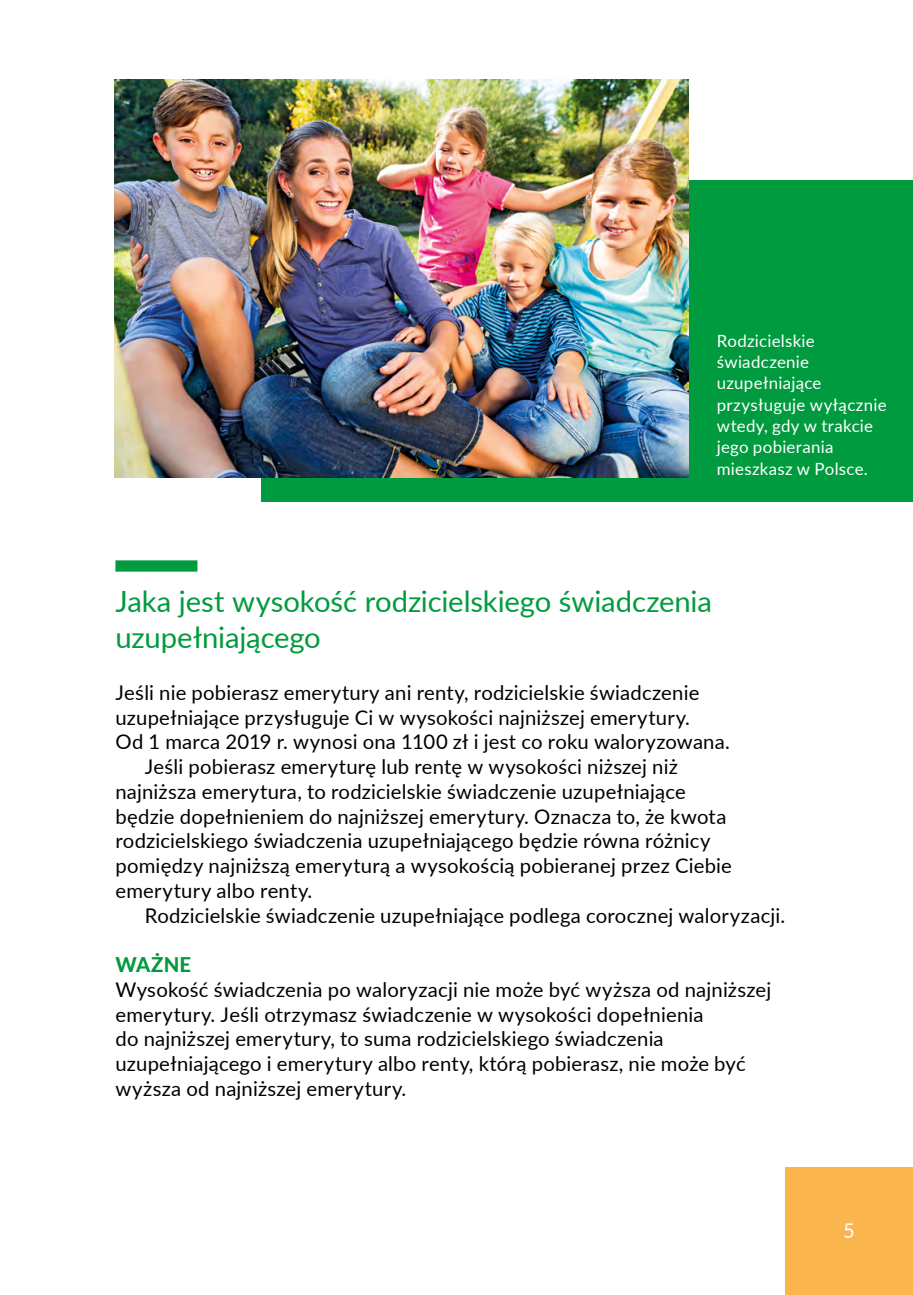
<style>
.page{position:relative;width:913px;height:1295px;background:#fff}
.page>*{position:absolute;margin:0;border:0;box-sizing:border-box;transform-origin:0 0}
.II_gr__2_wiersze{font:29.25px/36px "Lato";letter-spacing:-.005em;color:#009b3e}
.tekst_pods{font:20.25px/24.8px "Lato";letter-spacing:.01em;color:#000}
.pamiętaj_tekst{font:20.25px/24.8px "Lato";letter-spacing:.01em;color:#000}
.tekst_pods___bez_wci{font:20.25px/24.8px "Lato";letter-spacing:.01em;color:#000}
.pamiętaj{font:800 20.25px "Lato";letter-spacing:.01em;color:#009b3e}
.t1{font:20.25px "Lato";color:#fff}
.tekst_przy_zdjęciu{font:16.88px/21.4px "Lato";letter-spacing:.015em;color:#fff}
</style>
<div class="page">
<div style="left:784px;top:1167px;width:128px;height:128px;background:#fab54d"></div>
<div style="left:261px;top:180px;width:651px;height:322px;background:#009b3e"></div>
<img style="left:115px;top:80px;width:573px;height:397px">
<div style="left:115px;top:560px;width:82px;height:11px;background:#009b3e"></div>
<p class="tekst_przy_zdjęciu" style="left:716px;top:329px;width:171px">Rodzicielskie świadczenie uzupełniające przysługuje wyłącznie wtedy, gdy w trakcie jego pobierania mieszkasz w Polsce.</p>
<p class="II_gr__2_wiersze" style="left:115px;top:582px;width:597px">Jaka jest wysokość rodzicielskiego świadczenia uzupełniającego</p>
<p class="tekst_pods___bez_wci" style="left:115px;top:679px;width:615px">Jeśli nie pobierasz emerytury ani renty, rodzicielskie świadczenie uzupełniające przysługuje Ci w wysokości najniższej emerytury.<br>Od 1 marca 2019 r. wynosi ona 1100 zł i jest co roku waloryzowana.</p>
<p class="tekst_pods" style="left:115px;top:753px;width:617px;text-indent:29px">Jeśli pobierasz emeryturę lub rentę w wysokości niższej niż najniższa emerytura, to rodzicielskie świadczenie uzupełniające będzie dopełnieniem do najniższej emerytury. Oznacza to, że kwota rodzicielskiego świadczenia uzupełniającego będzie równa różnicy pomiędzy najniższą emeryturą a wysokością pobieranej przez Ciebie emerytury albo renty.</p>
<p class="tekst_pods" style="left:145px;top:902px;width:641px">Rodzicielskie świadczenie uzupełniające podlega corocznej waloryzacji.</p>
<p class="pamiętaj" style="left:115px;top:950px;width:77px">WAŻNE</p>
<p class="pamiętaj_tekst" style="left:115px;top:976px;width:657px">Wysokość świadczenia po waloryzacji nie może być wyższa od najniższej emerytury. Jeśli otrzymasz świadczenie w wysokości dopełnienia<br>do najniższej emerytury, to suma rodzicielskiego świadczenia uzupełniającego i emerytury albo renty, którą pobierasz, nie może być wyższa od najniższej emerytury.</p>
<p class="t1" style="left:842px;top:1216px;width:13px">5</p>
</div>
